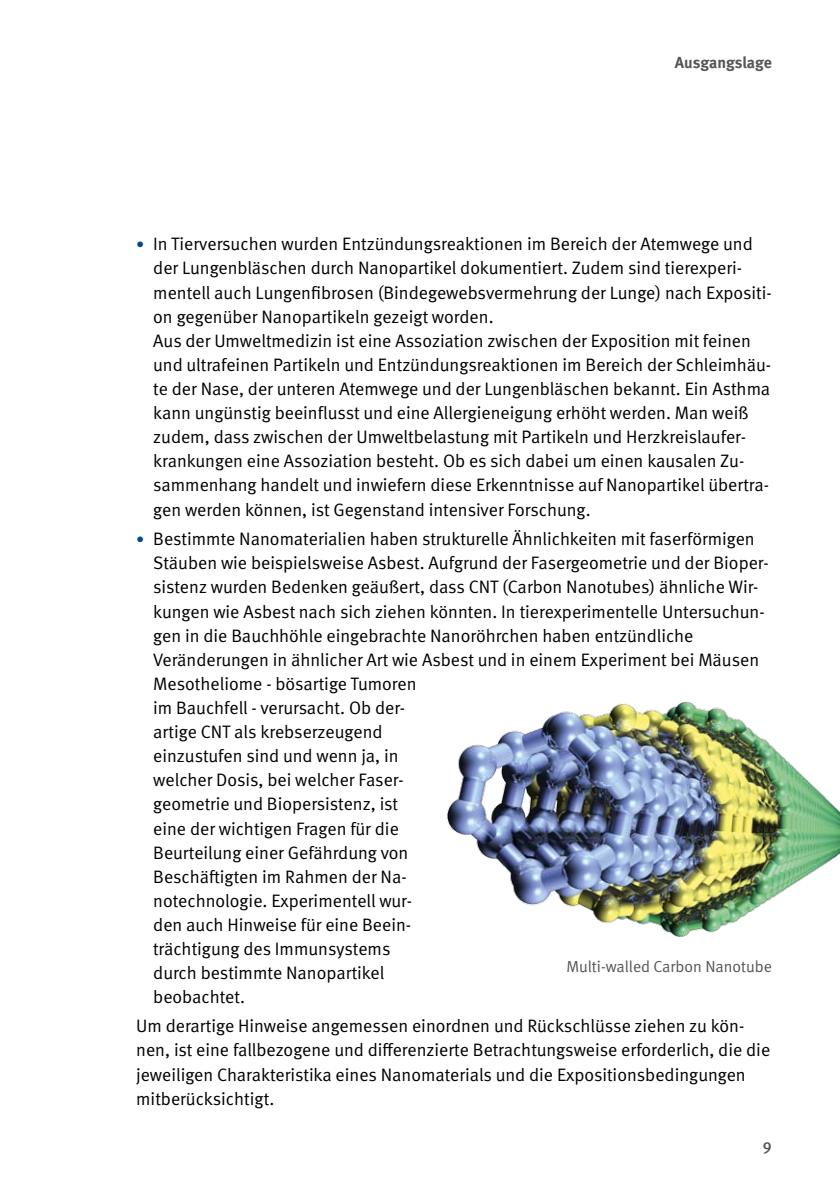
<style>
.page{position:relative;width:840px;height:1191px;background:#fff}
.page>*{position:absolute;margin:0;border:0;box-sizing:border-box;transform-origin:0 0}
.t1{font:18px/24.2px "DGUV Meta";color:#000}
.t2{font:16px "DGUV Meta";color:#565656}
.t3{font:700 16px "DGUV Meta";letter-spacing:-.005em;color:#565656}
.t4{font:500 16px "DGUV Meta";color:#565656}
.s1{font-size:16px;color:#004993}
</style>
<div class="page">
<img style="left:447px;top:701px;width:392px;height:236px">
<p class="t3" style="left:674px;top:53px;width:98px">Ausgangslage</p>
<p class="t1" style="left:153px;top:232px;width:619px;text-indent:-17px"><span class="s1">•</span> In Tierversuchen wurden Entzündungsreaktionen im Bereich der Atemwege und der Lungenbläschen durch Nanopartikel dokumentiert. Zudem sind tierexperi&shy;mentell auch Lungenfibrosen (Bindegewebsvermehrung der Lunge) nach Expositi&shy;on gegenüber Nanopartikeln gezeigt worden.<br>Aus der Umweltmedizin ist eine Assoziation zwischen der Exposition mit feinen und ultrafeinen Partikeln und Entzündungsreaktionen im Bereich der Schleimhäu&shy;te der Nase, der unteren Atemwege und der Lungenbläschen bekannt. Ein Asthma kann ungünstig beeinflusst und eine Allergieneigung erhöht werden. Man weiß zudem, dass zwischen der Umweltbelastung mit Partikeln und Herzkreislaufer&shy;krankungen eine Assoziation besteht. Ob es sich dabei um einen kausalen Zu&shy;sammenhang handelt und inwiefern diese Erkenntnisse auf Nanopartikel übertra&shy;gen werden können, ist Gegenstand intensiver Forschung.</p>
<p class="t1" style="left:153px;top:527px;width:616px;text-indent:-17px"><span class="s1">•</span> Bestimmte Nanomaterialien haben strukturelle Ähnlichkeiten mit faserförmigen Stäuben wie beispielsweise Asbest. Aufgrund der Fasergeometrie und der Bioper&shy;sistenz wurden Bedenken geäußert, dass CNT (Carbon Nanotubes) ähnliche Wir&shy;kungen wie Asbest nach sich ziehen könnten. In tierexperimentelle Untersuchun&shy;gen in die Bauchhöhle eingebrachte Nanoröhrchen haben entzündliche Veränderungen in ähnlicher Art wie Asbest und in einem Experiment bei Mäusen Mesotheliome - bösartige Tumoren<br>im Bauchfell - verursacht. Ob der-<br>artige CNT als krebserzeugend<br>einzustufen sind und wenn ja, in<br>welcher Dosis, bei welcher Faser-<br>geometrie und Biopersistenz, ist<br>eine der wichtigen Fragen für die<br>Beurteilung einer Gefährdung von<br>Beschäftigten im Rahmen der Na-<br>notechnologie. Experimentell wur-<br>den auch Hinweise für eine Beein-<br>trächtigung des Immunsystems<br>durch bestimmte Nanopartikel<br>beobachtet.</p>
<p class="t1" style="left:136px;top:1014px;width:635px">Um derartige Hinweise angemessen einordnen und Rückschlüsse ziehen zu kön&shy;nen, ist eine fallbezogene und differenzierte Betrachtungsweise erforderlich, die die jeweiligen Charakteristika eines Nanomaterials und die Expositionsbedingungen mitberücksichtigt.</p>
<p class="t2" style="left:566px;top:957px;width:207px">Multi-walled Carbon Nanotube</p>
<p class="t4" style="left:762px;top:1137px;width:10px">9</p>
</div>
